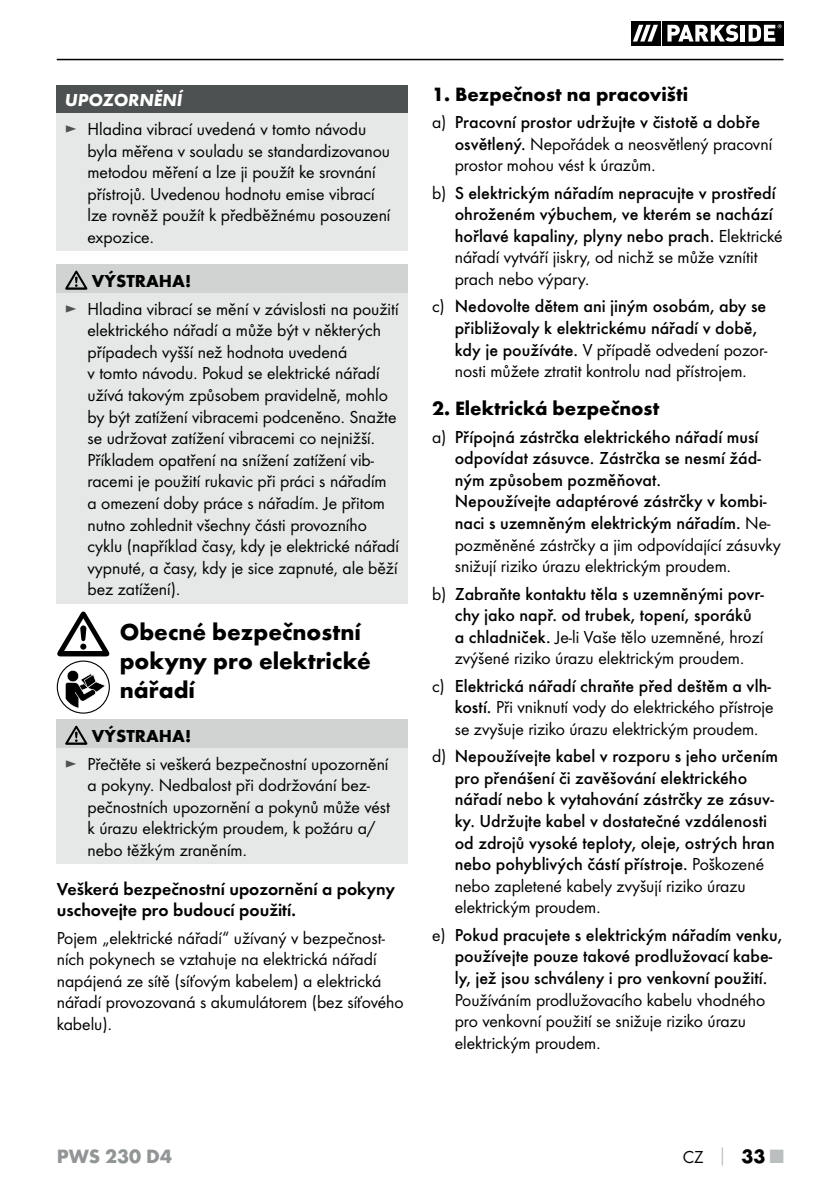
<style>
.page{position:relative;width:840px;height:1191px;background:#fff}
.page>*{position:absolute;margin:0;border:0;box-sizing:border-box;transform-origin:0 0}
.t1{font:700 24px/28.8px "Futura";color:#000001}
.t2{font:700 20px "Futura";color:#000001}
.t3{font:700 20px "Futura";color:#919596}
.t4{font:18px/21.6px "Futura Boo";color:#000001}
.t5{font:500 18px/21.6px "Futura";color:#000001}
.t6{font:18px/21.6px "Futura Dem";color:#000001}
.t7{font:700 18px "Futura";color:#000001}
.t8{font:italic 700 18px "Futura";color:#fff}
.s1{color:#4e5152}
.s2{font-family:"Futura Boo";font-weight:400}
.s3{font-family:"Futura";font-weight:500}
.s4{font-family:"Futura";font-weight:700;color:#babebf}
.s5{font-family:"Futura";font-weight:700;font-size:20px}
.s6{font-family:"Futura";font-weight:700;font-size:20px;color:#babebf}
</style>
<div class="page">
<hr style="left:57px;top:59px;width:726px;height:1px;background:#000001">
<div style="left:630px;top:21px;width:30px;height:25px;background:#000001"></div>
<div style="left:661px;top:21px;width:122px;height:25px;background:#000001"></div>
<svg style="left:633px;top:25px;width:24px;height:17px"></svg>
<svg style="left:667px;top:25px;width:70px;height:17px"></svg>
<hr style="left:740px;top:25px;width:4px;height:17px;background:#fff">
<svg style="left:748px;top:24px;width:33px;height:18px"></svg>
<div style="left:57px;top:85px;width:351px;height:28px;background:#4e5152"></div>
<div style="left:57px;top:113px;width:351px;height:138px;background:#e6e8e7"></div>
<div style="left:57px;top:265px;width:351px;height:28px;background:#d1d3d2"></div>
<div style="left:57px;top:293px;width:351px;height:310px;background:#e6e8e7"></div>
<svg style="left:65px;top:271px;width:22px;height:19px"></svg>
<svg style="left:57px;top:661px;width:52px;height:52px"></svg>
<div style="left:57px;top:660px;width:53px;height:53px;border:1px solid #000001;border-radius:50%"></div>
<svg style="left:65px;top:670px;width:41px;height:38px"></svg>
<svg style="left:57px;top:611px;width:52px;height:45px"></svg>
<div style="left:57px;top:719px;width:351px;height:29px;background:#d1d3d2"></div>
<div style="left:57px;top:748px;width:351px;height:116px;background:#e6e8e7"></div>
<svg style="left:65px;top:725px;width:22px;height:20px"></svg>
<p class="t8" style="left:65px;top:94px;width:119px">UPOZORNĚNÍ</p>
<p class="t4" style="left:87px;top:119px;width:304px;text-indent:-23px"><span class="s1">►</span> Hladina vibrací uvedená v tomto návodu byla měřena v souladu se standardizovanou metodou měření a lze ji použít ke srovnání přístrojů. Uvedenou hodnotu emise vibrací lze rovněž použít k předběžnému posouzení expozice.</p>
<p class="t7" style="left:92px;top:274px;width:101px">VÝSTRAHA!</p>
<p class="t4" style="left:87px;top:299px;width:313px;text-indent:-23px"><span class="s1">►</span> Hladina vibrací se mění v závislosti na použití elektrického nářadí a může být v některých případech vyšší než hodnota uvedená<br>v tomto návodu. Pokud se elektrické nářadí užívá takovým způsobem pravidelně, mohlo by být zatížení vibracemi podceněno. Snažte se udržovat zatížení vibracemi co nejnižší.<br>Příkladem opatření na snížení zatížení vib&shy;racemi je použití rukavic při práci s nářadím a omezení doby práce s nářadím. Je přitom nutno zohlednit všechny části provozního cyklu (například časy, kdy je elektrické nářadí vypnuté, a časy, kdy je sice zapnuté, ale běží bez zatížení).</p>
<h1 class="t1" style="left:120px;top:619px;width:252px">Obecné bezpečnostní pokyny pro elektrické nářadí</h1>
<p class="t7" style="left:92px;top:729px;width:101px">VÝSTRAHA!</p>
<p class="t4" style="left:87px;top:753px;width:304px;text-indent:-23px"><span class="s1">►</span> Přečtěte si veškerá bezpečnostní upozornění a pokyny. Nedbalost při dodržování bez&shy;pečnostních upozornění a pokynů může vést k úrazu elektrickým proudem, k požáru a/ nebo těžkým zraněním.</p>
<p class="t6" style="left:57px;top:879px;width:340px">Veškerá bezpečnostní upozornění a pokyny uschovejte pro budoucí použití.</p>
<p class="t4" style="left:57px;top:927px;width:348px">Pojem „elektrické nářadí“ užívaný v bezpečnost&shy;ních pokynech se vztahuje na elektrická nářadí napájená ze sítě (síťovým kabelem) a elektrická nářadí provozovaná s akumulátorem (bez síťového kabelu).</p>
<p class="t2" style="left:432px;top:86px;width:257px">1. Bezpečnost na pracovišti</p>
<p class="t5" style="left:432px;top:112px;width:329px"><span class="s2">a)</span> Pracovní prostor udržujte v čistotě a dobře</p>
<p class="t4" style="left:454px;top:134px;width:319px"><span class="s3">osvětlený.</span> Nepořádek a neosvětlený pracovní prostor mohou vést k úrazům.</p>
<p class="t5" style="left:454px;top:183px;width:329px;text-indent:-23px"><span class="s2">b)</span> S elektrickým nářadím nepracujte v prostředí ohroženém výbuchem, ve kterém se nachází hořlavé kapaliny, plyny nebo prach. <span class="s2">Elektrické</span></p>
<p class="t4" style="left:454px;top:248px;width:304px">nářadí vytváří jiskry, od nichž se může vznítit prach nebo výpary.</p>
<p class="t5" style="left:454px;top:296px;width:313px;text-indent:-23px"><span class="s2">c)</span> Nedovolte dětem ani jiným osobám, aby se přibližovaly k elektrickému nářadí v době,</p>
<p class="t4" style="left:454px;top:340px;width:314px"><span class="s3">kdy je používáte.</span> V případě odvedení pozor&shy;nosti můžete ztratit kontrolu nad přístrojem.</p>
<p class="t2" style="left:432px;top:401px;width:229px">2. Elektrická bezpečnost</p>
<p class="t5" style="left:454px;top:427px;width:317px;text-indent:-23px"><span class="s2">a)</span> Přípojná zástrčka elektrického nářadí musí odpovídat zásuvce. Zástrčka se nesmí žád&shy;ným způsobem pozměňovat.<br>Nepoužívejte adaptérové zástrčky v kombi&shy;naci s uzemněným elektrickým nářadím. <span class="s2">Ne-</span></p>
<p class="t4" style="left:454px;top:535px;width:327px">pozměněné zástrčky a jim odpovídající zásuvky snižují riziko úrazu elektrickým proudem.</p>
<p class="t5" style="left:432px;top:584px;width:333px;text-align:center"><span class="s2">b)</span> Zabraňte kontaktu těla s uzemněnými povr&shy;chy jako např. od trubek, topení, sporáků</p>
<p class="t4" style="left:454px;top:627px;width:310px"><span class="s3">a chladniček.</span> Je-li Vaše tělo uzemněné, hrozí zvýšené riziko úrazu elektrickým proudem.</p>
<p class="t5" style="left:432px;top:676px;width:340px"><span class="s2">c)</span> Elektrická nářadí chraňte před deštěm a vlh-</p>
<p class="t4" style="left:454px;top:697px;width:320px"><span class="s3">kostí.</span> Při vniknutí vody do elektrického přístroje se zvyšuje riziko úrazu elektrickým proudem.</p>
<p class="t5" style="left:454px;top:746px;width:324px;text-indent:-23px"><span class="s2">d)</span> Nepoužívejte kabel v rozporu s jeho určením pro přenášení či zavěšování elektrického nářadí nebo k vytahování zástrčky ze zásuv&shy;ky. Udržujte kabel v dostatečné vzdálenosti od zdrojů vysoké teploty, oleje, ostrých hran nebo pohyblivých částí přístroje. <span class="s2">Poškozené</span></p>
<p class="t4" style="left:454px;top:876px;width:292px">nebo zapletené kabely zvyšují riziko úrazu elektrickým proudem.</p>
<p class="t5" style="left:454px;top:925px;width:329px;text-indent:-23px"><span class="s2">e)</span> Pokud pracujete s elektrickým nářadím venku, používejte pouze takové prodlužovací kabe&shy;ly, jež jsou schváleny i pro venkovní použití.</p>
<p class="t4" style="left:454px;top:989px;width:312px">Používáním prodlužovacího kabelu vhodného pro venkovní použití se snižuje riziko úrazu elektrickým proudem.</p>
<p class="t3" style="left:57px;top:1148px;width:117px">PWS 230 D4</p>
<p class="t4" style="left:682px;top:1146px;width:102px">CZ <span class="s4">│</span> <span class="s5">33</span> <span class="s6">■</span></p>
</div>
